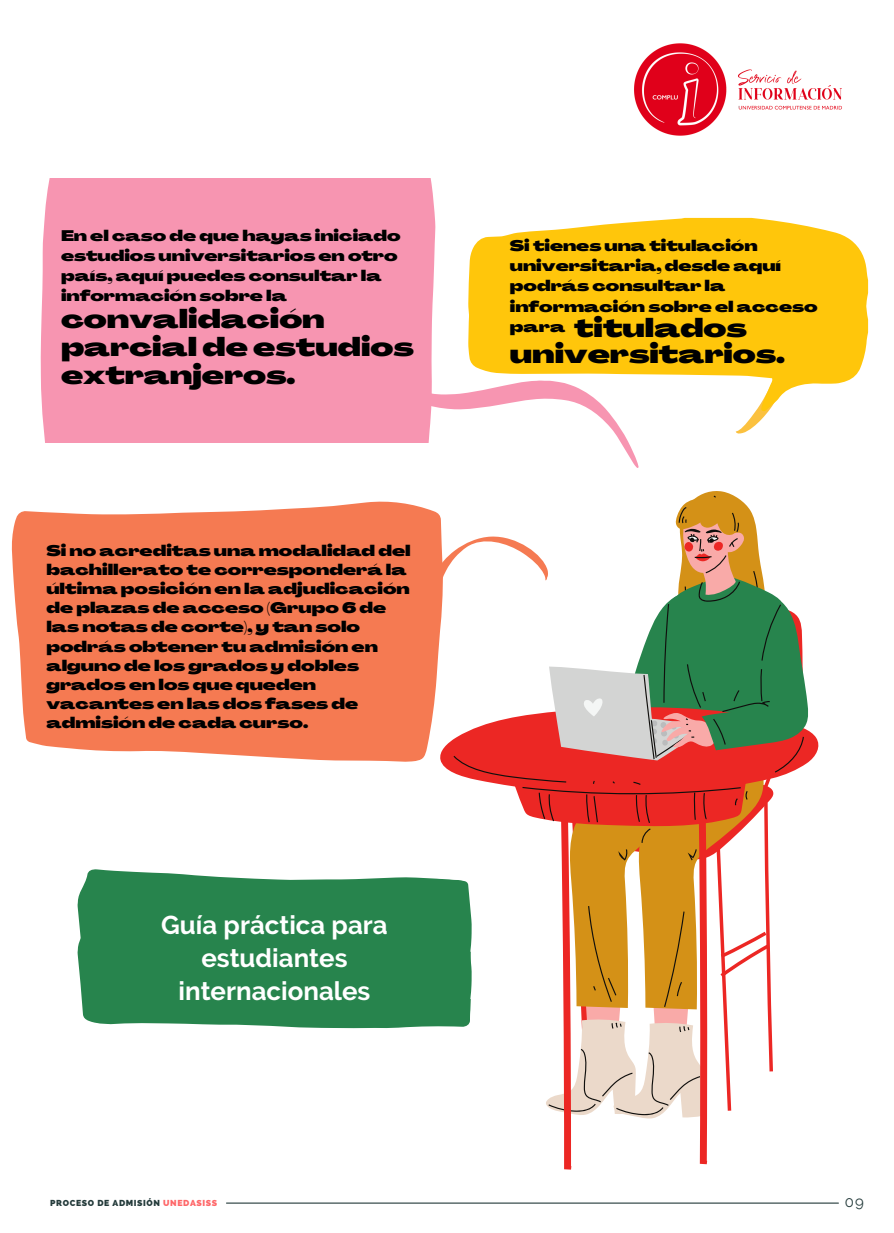
<style>
.page{position:relative;width:894px;height:1233px;background:#fff}
.page>*{position:absolute;margin:0;border:0;box-sizing:border-box;transform-origin:0 0}
.t1{font:700 25.8px/33.3px "Raleway";color:#fff;text-align:center}
.t2{font:900 25.5px/28.2px "Agrandir Grand";color:#000}
.t3{font:900 15px/19.2px "Agrandir Grand";color:#000}
.t4{font:15px "Raleway";color:#243b3b}
.t5{font:800 8.7px "Raleway";letter-spacing:.07em;color:#243b3b}
.s1{color:#fe6769}
</style>
<div class="page">
<svg style="left:465px;top:491px;width:354px;height:679px"></svg>
<svg style="left:441px;top:505px;width:115px;height:272px"></svg>
<svg style="left:11px;top:501px;width:432px;height:261px;background:#f58661"></svg>
<hr style="left:226px;top:1203px;width:612px;height:1px;background:#243b3b">
<svg style="left:653px;top:372px;width:205px;height:40px"></svg>
<svg style="left:79px;top:849px;width:398px;height:47px"></svg>
<svg style="left:77px;top:896px;width:400px;height:158px;fill:#27844d"></svg>
<div style="left:41px;top:178px;width:394px;height:265px;background:#f795b1"></div>
<svg style="left:366px;top:288px;width:287px;height:180px"></svg>
<div style="left:468px;top:218px;width:399px;height:154px;background:#ffc60b"></div>
<img style="left:634px;top:43px;width:208px;height:93px">
<p class="t3" style="left:61px;top:227px;width:341px;line-height:20.2px">En el caso de que hayas iniciado estudios universitarios en otro país, aquí puedes consultar la información sobre la</p>
<p class="t2" style="left:61px;top:307px;width:354px">convalidación parcial de estudios extranjeros.</p>
<p class="t3" style="left:46px;top:542px;width:366px">Si no acreditas una modalidad del bachillerato te corresponderá la última posición en la adjudicación de plazas de acceso (Grupo 6 de las notas de corte), y tan solo podrás obtener tu admisión en alguno de los grados y dobles grados en los que queden vacantes en las dos fases de admisión de cada curso.</p>
<p class="t1" style="left:161px;top:908px;width:228px">Guía práctica para estudiantes internacionales</p>
<p class="t3" style="left:509px;top:237px;width:309px;line-height:20.2px">Si tienes una titulación universitaria, desde aquí podrás consultar la información sobre el acceso para</p>
<p class="t2" style="left:509px;top:318px;width:277px;line-height:26px;text-indent:64px">titulados universitarios.</p>
<p class="t5" style="left:50px;top:1197px;width:168px">PROCESO DE ADMISIÓN <span class="s1">UNEDASISS</span></p>
<p class="t4" style="left:844px;top:1193px;width:20px">09</p>
</div>
